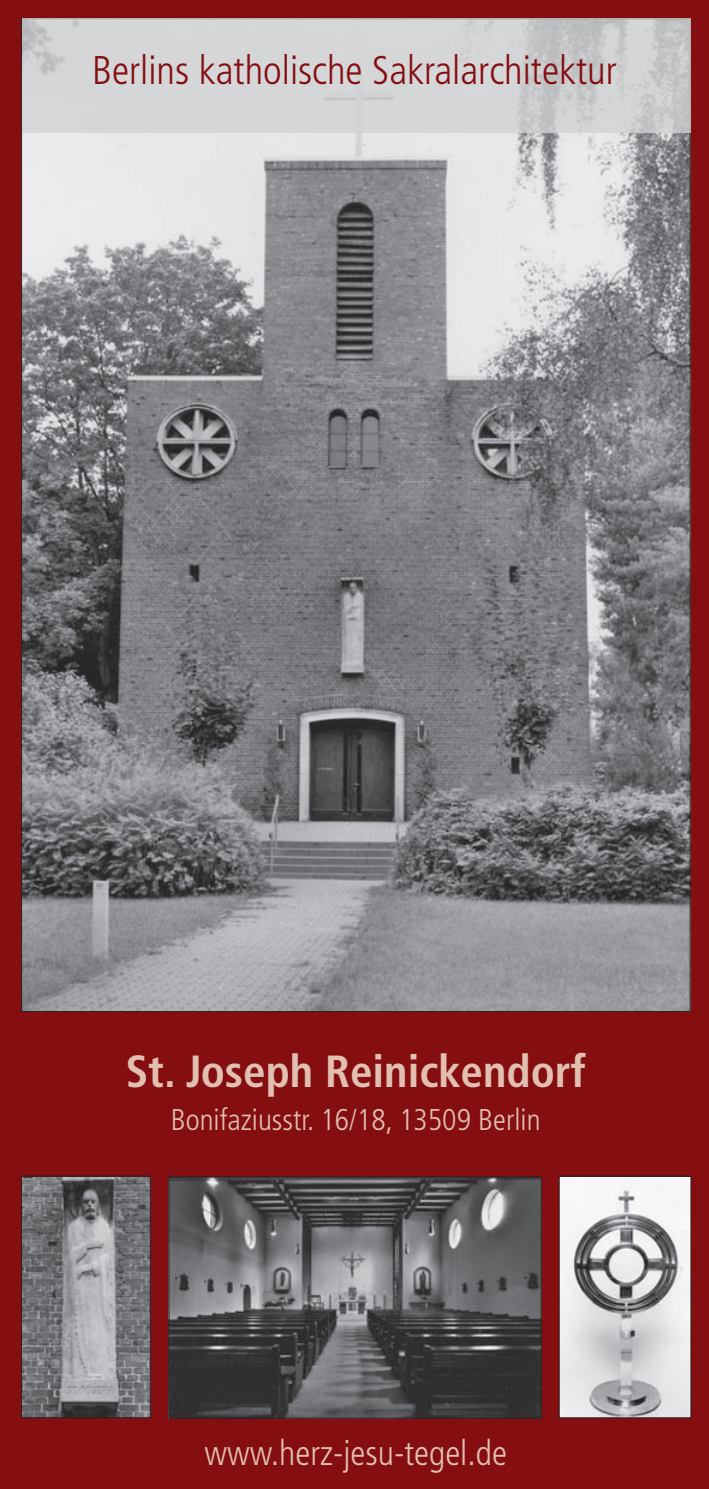
<style>
.page{position:relative;width:709px;height:1489px;background:#fff}
.page>*{position:absolute;margin:0;border:0;box-sizing:border-box;transform-origin:0 0}
.t1{font:700 condensed 45px "Frutiger LT";color:#e1c0b2}
.t2{font:300 condensed 40px "Frutiger LT";color:#850e11}
.t3{font:300 condensed 35px "Frutiger LT";color:#e1c0b2}
.t4{font:300 condensed 30px "Frutiger LT";color:#e1c0b2}
</style>
<div class="page">
<div style="left:0;top:0;width:709px;height:1488px;background:#850e11"></div>
<img style="left:23px;top:133px;width:665px;height:876px">
<img style="left:23px;top:1177px;width:126px;height:238px">
<div style="left:21px;top:1175px;width:130px;height:242px;border:1px solid #231f20"></div>
<div style="left:23px;top:18px;width:668px;height:115px;background:#d1d2d4"></div>
<img style="left:561px;top:1177px;width:128px;height:238px">
<div style="left:559px;top:1175px;width:132px;height:242px;border:1px solid #231f20"></div>
<img style="left:171px;top:1178px;width:368px;height:238px">
<div style="left:169px;top:1176px;width:372px;height:242px;border:1px solid #231f20"></div>
<p class="t2" style="left:92px;top:47px;width:526px">Berlins katholische Sakralarchitektur</p>
<p class="t1" style="left:126px;top:1044px;width:461px">St. Joseph Reinickendorf</p>
<p class="t4" style="left:171px;top:1102px;width:371px">Bonifaziusstr. 16/18, 13509 Berlin</p>
<p class="t3" style="left:204px;top:1432px;width:304px">www.herz-jesu-tegel.de</p>
</div>
